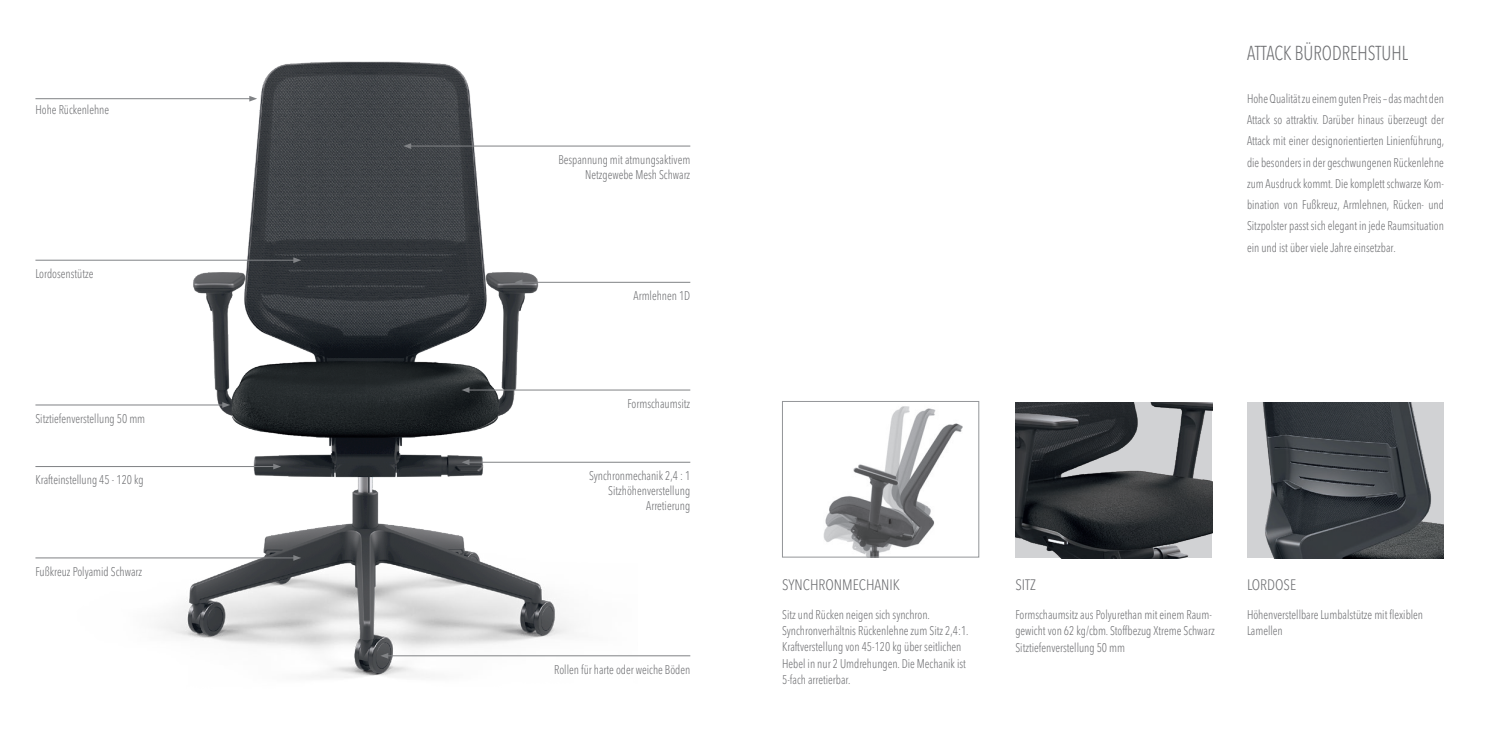
<style>
.page{position:relative;width:1489px;height:745px;background:#fff}
.page>*{position:absolute;margin:0;border:0;box-sizing:border-box;transform-origin:0 0}
.t1{font:300 condensed 20px "Avenir Next LT Pro";color:#6c6d70;scale:.91 1}
.t2{font:300 condensed 15px "Avenir Next LT Pro";color:#6c6d70}
.t3{font:300 condensed 12.5px/21.2px "Avenir Next LT Pro";color:#6c6d70;scale:.91 1}
</style>
<div class="page">
<img style="left:60px;top:61px;width:577px;height:617px">
<hr style="left:35px;top:98px;width:216px;height:1px;background:#808285">
<svg style="left:249px;top:96px;width:8px;height:5px"></svg>
<hr style="left:35px;top:260px;width:260px;height:1px;background:#808285">
<svg style="left:293px;top:257px;width:8px;height:6px"></svg>
<hr style="left:35px;top:557px;width:260px;height:1px;background:#808285">
<svg style="left:293px;top:554px;width:8px;height:6px"></svg>
<hr style="left:35px;top:466px;width:240px;height:1px;background:#808285">
<svg style="left:273px;top:463px;width:8px;height:6px"></svg>
<hr style="left:35px;top:404px;width:189px;height:1px;background:#808285">
<svg style="left:222px;top:402px;width:8px;height:5px"></svg>
<hr style="left:386px;top:655px;width:304px;height:1px;background:#808285">
<svg style="left:380px;top:652px;width:8px;height:6px"></svg>
<hr style="left:467px;top:461px;width:223px;height:1px;background:#808285">
<svg style="left:461px;top:459px;width:8px;height:6px"></svg>
<hr style="left:467px;top:389px;width:223px;height:1px;background:#808285">
<svg style="left:461px;top:387px;width:8px;height:5px"></svg>
<hr style="left:520px;top:282px;width:170px;height:1px;background:#808285">
<svg style="left:514px;top:279px;width:8px;height:6px"></svg>
<hr style="left:409px;top:146px;width:281px;height:1px;background:#808285">
<svg style="left:403px;top:143px;width:8px;height:6px"></svg>
<img style="left:1015px;top:402px;width:196px;height:156px">
<img style="left:1247px;top:402px;width:196px;height:156px">
<img style="left:823px;top:406px;width:139px;height:149px">
<div style="left:782px;top:401px;width:197px;height:156px;border:1px solid #939598"></div>
<p class="t3" style="left:35px;top:99px;width:82px">Hohe Rückenlehne</p>
<p class="t3" style="left:35px;top:263px;width:65px">Lordosenstütze</p>
<p class="t3" style="left:35px;top:407px;width:122px">Sitztiefenverstellung 50 mm</p>
<p class="t3" style="left:35px;top:469px;width:120px">Krafteinstellung 45 - 120 kg</p>
<p class="t3" style="left:35px;top:560px;width:119px">Fußkreuz Polyamid Schwarz</p>
<p class="t3" style="left:558px;top:149px;width:146px">Bespannung mit atmungsaktivem</p>
<p class="t3" style="left:585px;top:164px;width:117px">Netzgewebe Mesh Schwarz</p>
<p class="t3" style="left:633px;top:285px;width:64px">Armlehnen 1D</p>
<p class="t3" style="left:627px;top:392px;width:70px">Formschaumsitz</p>
<p class="t3" style="left:589px;top:464px;width:113px">Synchronmechanik 2,4 : 1</p>
<p class="t3" style="left:608px;top:479px;width:92px">Sitzhöhenverstellung</p>
<p class="t3" style="left:646px;top:494px;width:50px">Arretierung</p>
<p class="t3" style="left:554px;top:658px;width:151px">Rollen für harte oder weiche Böden</p>
<p class="t1" style="left:1246px;top:41px;width:178px">ATTACK BÜRODREHSTUHL</p>
<p class="t3" style="left:1246px;top:88px;width:218px;text-align:justify">Hohe Qualität zu einem guten Preis – das macht den Attack so attraktiv. Darüber hinaus überzeugt der Attack mit einer designorientierten Linienführung, die besonders in der geschwungenen Rückenlehne zum Ausdruck kommt. Die komplett schwarze Kom&shy;bination von Fußkreuz, Armlehnen, Rücken- und Sitzpolster passt sich elegant in jede Raumsituation ein und ist über viele Jahre einsetzbar.</p>
<p class="t2" style="left:782px;top:575px;width:119px">SYNCHRONMECHANIK</p>
<p class="t3" style="left:782px;top:603px;width:164px">Sitz und Rücken neigen sich synchron.</p>
<p class="t3" style="left:782px;top:622px;width:206px;line-height:16.2px">Synchronverhältnis Rückenlehne zum Sitz 2,4:1.<br>Kraftverstellung von 45-120 kg über seitlichen Hebel in nur 2 Umdrehungen. Die Mechanik ist 5-fach arretierbar.</p>
<p class="t2" style="left:1015px;top:575px;width:22px">SITZ</p>
<p class="t3" style="left:1015px;top:606px;width:220px;line-height:16.2px">Formschaumsitz aus Polyurethan mit einem Raum&shy;gewicht von 62 kg/cbm. Stoffbezug Xtreme Schwarz</p>
<p class="t3" style="left:1015px;top:636px;width:122px">Sitztiefenverstellung 50 mm</p>
<p class="t2" style="left:1246px;top:575px;width:51px">LORDOSE</p>
<p class="t3" style="left:1246px;top:606px;width:195px;line-height:16.2px">Höhenverstellbare Lumbalstütze mit flexiblen<br>Lamellen</p>
</div>
